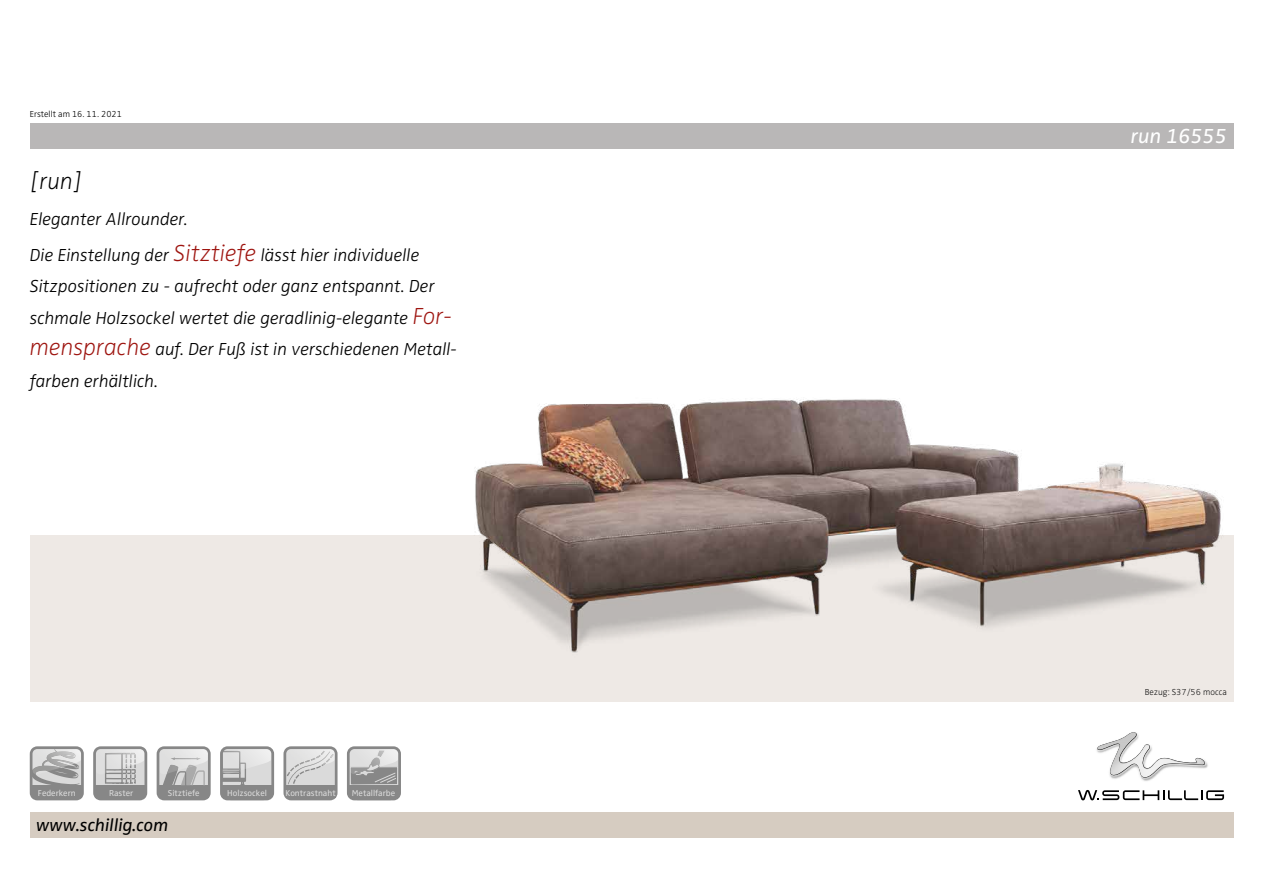
<style>
.page{position:relative;width:1263px;height:893px;background:#fff}
.page>*{position:absolute;margin:0;border:0;box-sizing:border-box;transform-origin:0 0}
.t1{font:italic 300 expanded 24px "Zwo Pro";color:#000}
.t2{font:italic 21px "Zwo Pro";color:#fff}
.t3{font:italic 300 18px/31.5px "Zwo Pro";color:#000}
.t4{font:italic 18px "Zwo Pro";color:#000}
.t5{font:300 9px "Zwo Pro";color:#000}
.t6{font:300 expanded 9px "Zwo Pro";color:#000}
.t7{font:8.85px "Zwo Pro";color:#dadada}
.s1{font-stretch:expanded;font-size:24px;color:#9e1510}
</style>
<div class="page">
<div style="left:30px;top:123px;width:1203px;height:26px;background:#b9b7b7"></div>
<div style="left:30px;top:535px;width:1203px;height:167px;background:#eee9e5"></div>
<div style="left:30px;top:812px;width:1203px;height:26px;background:#d6ccc1"></div>
<img style="left:474px;top:399px;width:747px;height:254px">
<svg style="left:93px;top:746px;width:54px;height:54px;background:#b5b5b5"></svg>
<div style="left:223px;top:785px;width:49px;height:13px;background:#878787"></div>
<svg style="left:224px;top:750px;width:46px;height:35px;background:#d3d3d3"></svg>
<div style="left:220px;top:746px;width:54px;height:54px;border:3px solid #878787;border-radius:6px"></div>
<svg style="left:30px;top:746px;width:54px;height:54px;background:#b7b7b6"></svg>
<div style="left:32px;top:785px;width:49px;height:13px;background:#878787"></div>
<svg style="left:157px;top:746px;width:54px;height:54px;background:#b4b4b4"></svg>
<svg style="left:283px;top:746px;width:55px;height:54px;background:#cacaca"></svg>
<div style="left:286px;top:785px;width:49px;height:13px;background:#878787"></div>
<div style="left:349px;top:785px;width:49px;height:13px;background:#878787"></div>
<svg style="left:351px;top:750px;width:46px;height:35px;background:#b9b9b9"></svg>
<div style="left:347px;top:746px;width:54px;height:54px;border:3px solid #878787;border-radius:6px"></div>
<svg style="left:1096px;top:749px;width:112px;height:30px"></svg>
<img style="left:1097px;top:732px;width:107px;height:45px">
<svg style="left:1078px;top:790px;width:146px;height:10px"></svg>
<p class="t5" style="left:30px;top:109px;width:94px">Erstellt am 16. 11. 2021</p>
<h1 class="t1" style="left:30px;top:167px;width:54px">[run]</h1>
<p class="t3" style="left:30px;top:201px;width:391px;line-height:35.7px">Eleganter Allrounder.<br>Die Einstellung der <span class="s1">Sitztiefe</span> lässt hier individuelle</p>
<p class="t3" style="left:30px;top:271px;width:429px">Sitzpositionen zu - aufrecht oder ganz entspannt. Der schmale Holzsockel wertet die geradlinig-elegante <span class="s1">For&shy;mensprache</span> auf. Der Fuß ist in verschiedenen Metall&shy;farben erhältlich.</p>
<p class="t7" style="left:38px;top:787px;width:39px">Federkern</p>
<p class="t7" style="left:109px;top:787px;width:26px">Raster</p>
<p class="t7" style="left:168px;top:787px;width:33px">Sitztiefe</p>
<p class="t7" style="left:227px;top:788px;width:41px">Holzsockel</p>
<p class="t7" style="left:286px;top:787px;width:52px">Kontrastnaht</p>
<p class="t7" style="left:352px;top:788px;width:45px">Metallfarbe</p>
<p class="t4" style="left:36px;top:815px;width:134px">www.schillig.com</p>
<p class="t2" style="left:1131px;top:124px;width:98px">run 16555</p>
<p class="t6" style="left:1145px;top:687px;width:84px">Bezug: S37/56 mocca</p>
</div>
